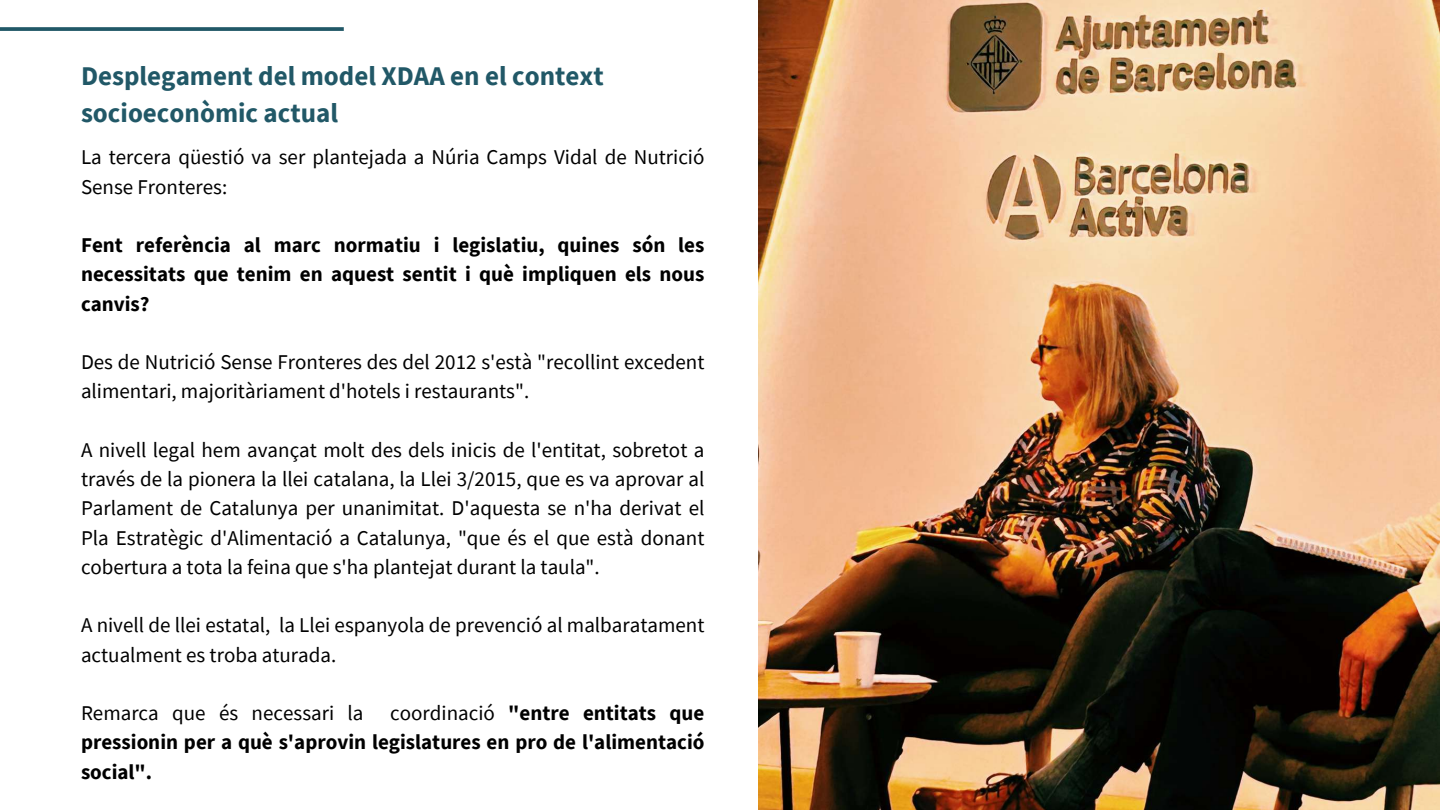
<style>
.page{position:relative;width:1440px;height:810px;background:#fff}
.page>*{position:absolute;margin:0;border:0;box-sizing:border-box;transform-origin:0 0}
.t1{font:700 27px/37.5px "Source Sans Pro";color:#215867}
.t2{font:21px/29.2px "Source Sans Pro";color:#000}
.t3{font:700 21px/29.2px "Source Sans Pro";color:#000;text-align:justify}
.s1{font-weight:400}
</style>
<div class="page">
<svg style="left:0;top:27px;width:344px;height:4px"></svg>
<img style="left:758px;top:0;width:682px;height:810px">
<p class="t1" style="left:81px;top:56px;width:524px">Desplegament del model XDAA en el context socioeconòmic actual</p>
<p class="t2" style="left:81px;top:142px;width:625px">La tercera qüestió va ser plantejada a Núria Camps Vidal de Nutrició<br>Sense Fronteres:</p>
<p class="t3" style="left:81px;top:230px;width:625px">Fent referència al marc normatiu i legislatiu, quines són les necessitats que tenim en aquest sentit i què impliquen els nous canvis?</p>
<p class="t2" style="left:81px;top:347px;width:625px">Des de Nutrició Sense Fronteres des del 2012 s'està "recollint excedent alimentari, majoritàriament d'hotels i restaurants".</p>
<p class="t2" style="left:81px;top:435px;width:625px;text-align:justify">A nivell legal hem avançat molt des dels inicis de l'entitat, sobretot a través de la pionera la llei catalana, la Llei 3/2015, que es va aprovar al Parlament de Catalunya per unanimitat. D'aquesta se n'ha derivat el Pla Estratègic d'Alimentació a Catalunya, "que és el que està donant cobertura a tota la feina que s'ha plantejat durant la taula".</p>
<p class="t2" style="left:81px;top:610px;width:625px">A nivell de llei estatal, la Llei espanyola de prevenció al malbaratament actualment es troba aturada.</p>
<p class="t3" style="left:81px;top:698px;width:625px;text-indent:309px"><span class="s1">coordinació</span> "entre entitats que pressionin per a què s'aprovin legislatures en pro de l'alimentació social".</p>
<p class="t2" style="left:81px;top:698px;width:284px">Remarca que és necessari la</p>
</div>
